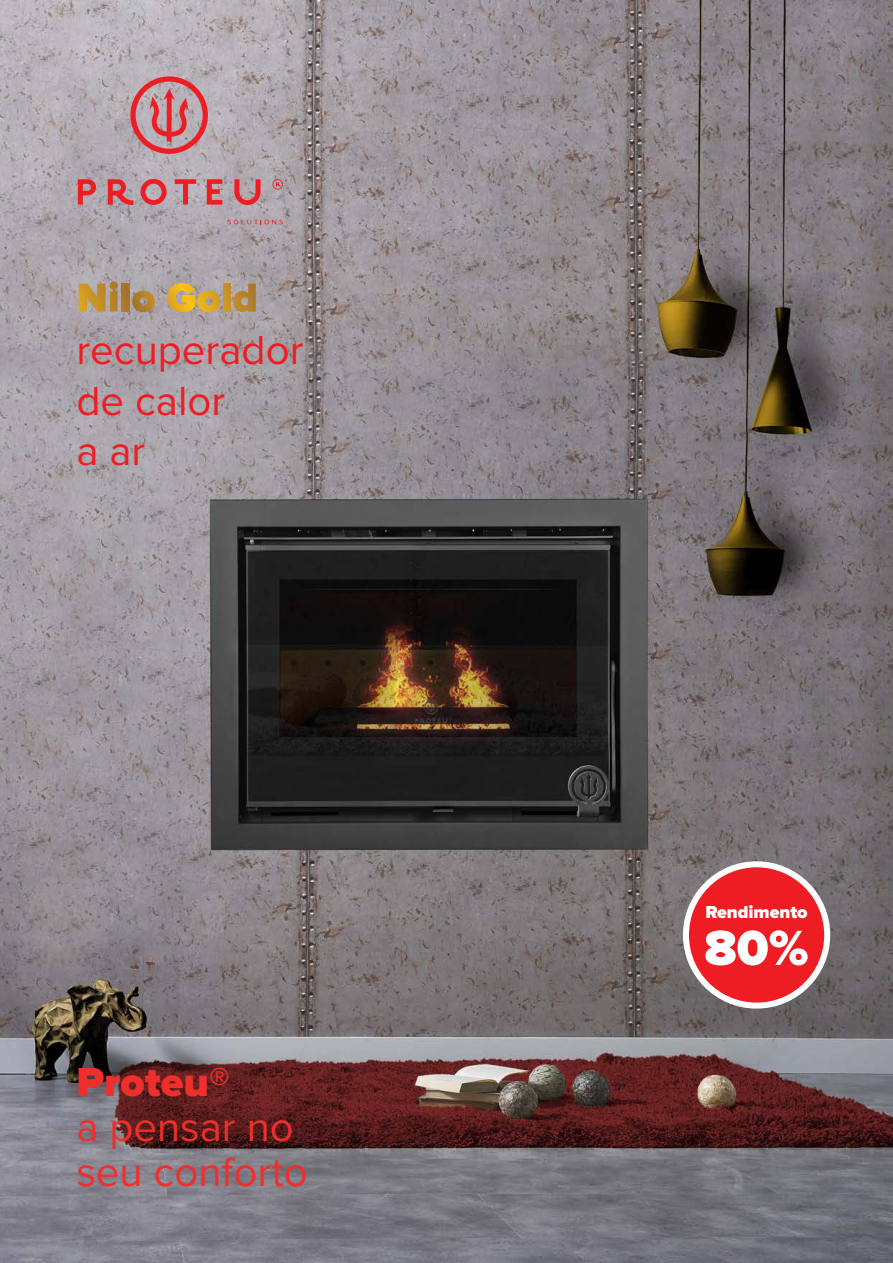
<style>
.page{position:relative;width:893px;height:1263px;background:#fff}
.page>*{position:absolute;margin:0;border:0;box-sizing:border-box;transform-origin:0 0}
.t1{font:900 51px "Proxima Nova";color:#fff}
.t2{font:42px/50.4px "Proxima Nova";color:#ee1d23}
.t3{font:42px "Proxima Nova";color:#ee2f2d}
.t4{font:42px "Proxima Nova";color:#ee2f2c}
.t5{font:900 42px "Proxima Nova";color:#ee2f2c}
.t6{font:900 18px "Proxima Nova";color:#fff}
</style>
<div class="page">
<img style="left:0;top:0;width:893px;height:1263px">
<svg style="left:78px;top:179px;width:18px;height:26px"></svg>
<svg style="left:108px;top:179px;width:25px;height:26px"></svg>
<svg style="left:141px;top:179px;width:26px;height:26px"></svg>
<svg style="left:175px;top:179px;width:21px;height:26px"></svg>
<svg style="left:207px;top:179px;width:15px;height:26px"></svg>
<svg style="left:234px;top:179px;width:26px;height:26px"></svg>
<svg style="left:130px;top:76px;width:78px;height:78px;background:#c68288"></svg>
<svg style="left:272px;top:179px;width:11px;height:11px"></svg>
<svg style="left:227px;top:220px;width:56px;height:4px"></svg>
<svg style="left:79px;top:281px;width:39px;height:31px"></svg>
<div style="left:122px;top:284px;width:7px;height:28px;background:#a8762a"></div>
<svg style="left:132px;top:291px;width:23px;height:21px"></svg>
<svg style="left:167px;top:283px;width:53px;height:29px;background:#cfab54"></svg>
<div style="left:223px;top:284px;width:8px;height:28px;background:#c99325"></div>
<svg style="left:234px;top:284px;width:22px;height:28px"></svg>
<svg style="left:683px;top:861px;width:147px;height:147px;background:#d5494d"></svg>
<p class="t2" style="left:76px;top:327px;width:229px">recuperador de calor<br>a ar</p>
<p class="t5" style="left:76px;top:1063px;width:155px">Proteu®</p>
<p class="t4" style="left:76px;top:1108px;width:219px">a pensar no</p>
<p class="t3" style="left:76px;top:1153px;width:233px">seu conforto</p>
<p class="t6" style="left:705px;top:904px;width:104px">Rendimento</p>
<p class="t1" style="left:704px;top:924px;width:106px">80%</p>
</div>
